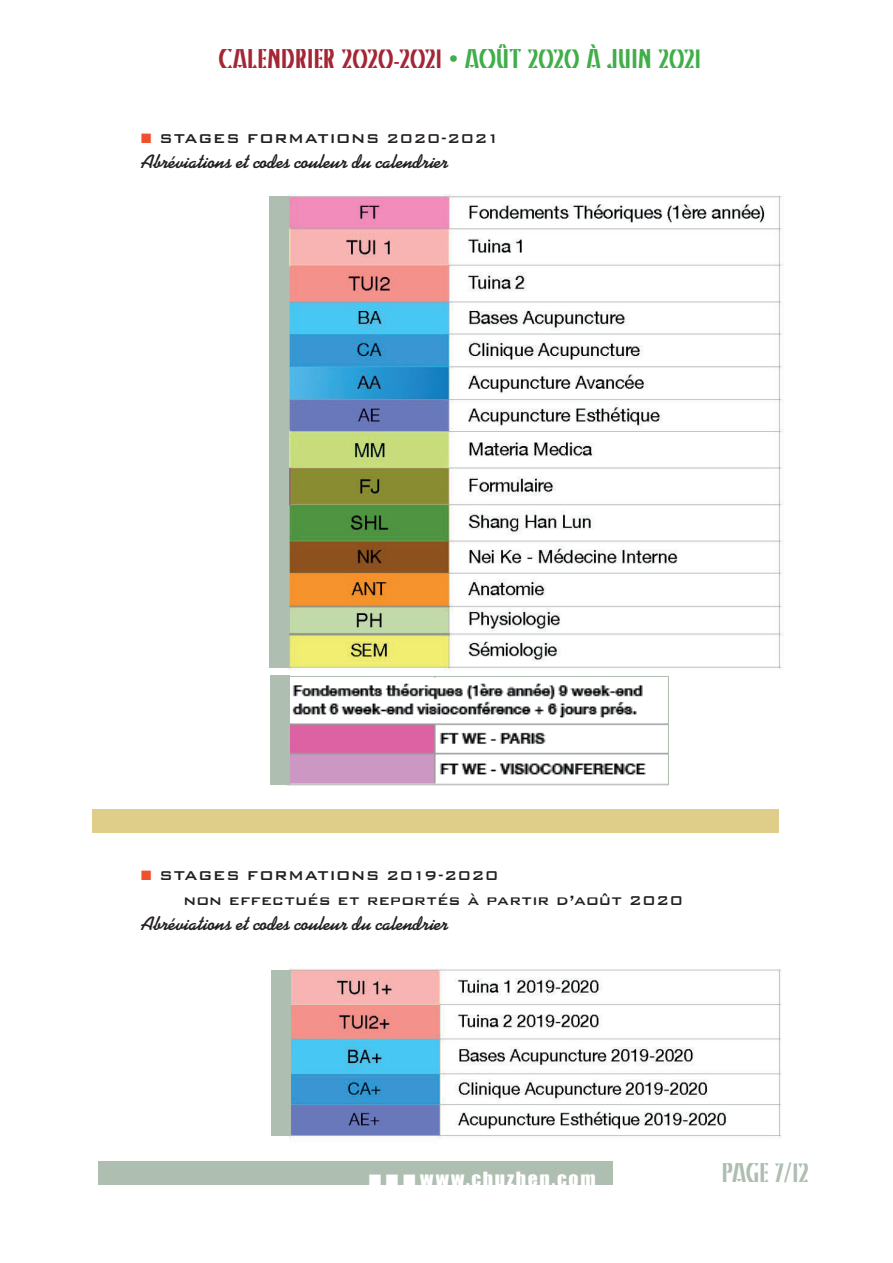
<style>
.page{position:relative;width:893px;height:1263px;background:#fff}
.page>*{position:absolute;margin:0;border:0;box-sizing:border-box;transform-origin:0 0}
.t1{font:27px "Kino";letter-spacing:-.01em;color:#a42635}
.t2{font:27px "Kino";letter-spacing:-.005em;color:#aebeb0}
.t3{font:700 19.5px "Kaufmann";letter-spacing:.005em;color:#231f20}
.t4{font:500 18px "Bank Gothic";letter-spacing:.015em;color:#231f20}
.t5{font:18px "Impact";letter-spacing:.085em;color:#fff;scale:1.1 1}
.t6{font:500 17.1px "Bank Gothic";letter-spacing:.02em;color:#231f20}
.s1{color:#40ae49}
.s2{color:#f0502e}
.s3{font-size:17.1px}
</style>
<div class="page">
<div style="left:98px;top:1161px;width:515px;height:23px;background:#aebeb0"></div>
<img style="left:289px;top:968px;width:492px;height:171px">
<div style="left:271px;top:970px;width:19px;height:166px;background:#aebeb0"></div>
<div style="left:92px;top:809px;width:687px;height:23px;background:#dfcd8a"></div>
<img style="left:277px;top:194px;width:507px;height:482px">
<div style="left:270px;top:196px;width:19px;height:472px;background:#aebeb0"></div>
<img style="left:289px;top:678px;width:378px;height:105px">
<div style="left:287px;top:676px;width:382px;height:109px;border:1px solid #aebeb0"></div>
<div style="left:270px;top:676px;width:19px;height:109px;background:#aebeb0"></div>
<h1 class="t1" style="left:219px;top:44px;width:484px">CALENDRIER 2020-2021 <span class="s1">• AOÛT 2020 À JUIN 2021</span></h1>
<p class="t6" style="left:141px;top:126px;width:360px"><span class="s2">■</span> STAGES FORMATIONS 2020-2021</p>
<p class="t3" style="left:141px;top:150px;width:309px">Abréviations et codes couleur du calendrier</p>
<p class="t6" style="left:141px;top:863px;width:359px"><span class="s2">■</span> STAGES FORMATIONS 2019-2020</p>
<p class="t4" style="left:184px;top:886px;width:501px">non effectués et reportés à partir d’août <span class="s3">2020</span></p>
<p class="t3" style="left:141px;top:911px;width:309px">Abréviations et codes couleur du calendrier</p>
<p class="t5" style="left:369px;top:1167px;width:208px">■ ■ ■ www.chuzhen.com</p>
<h1 class="t2" style="left:722px;top:1157px;width:89px">PAGE 7/12</h1>
</div>
